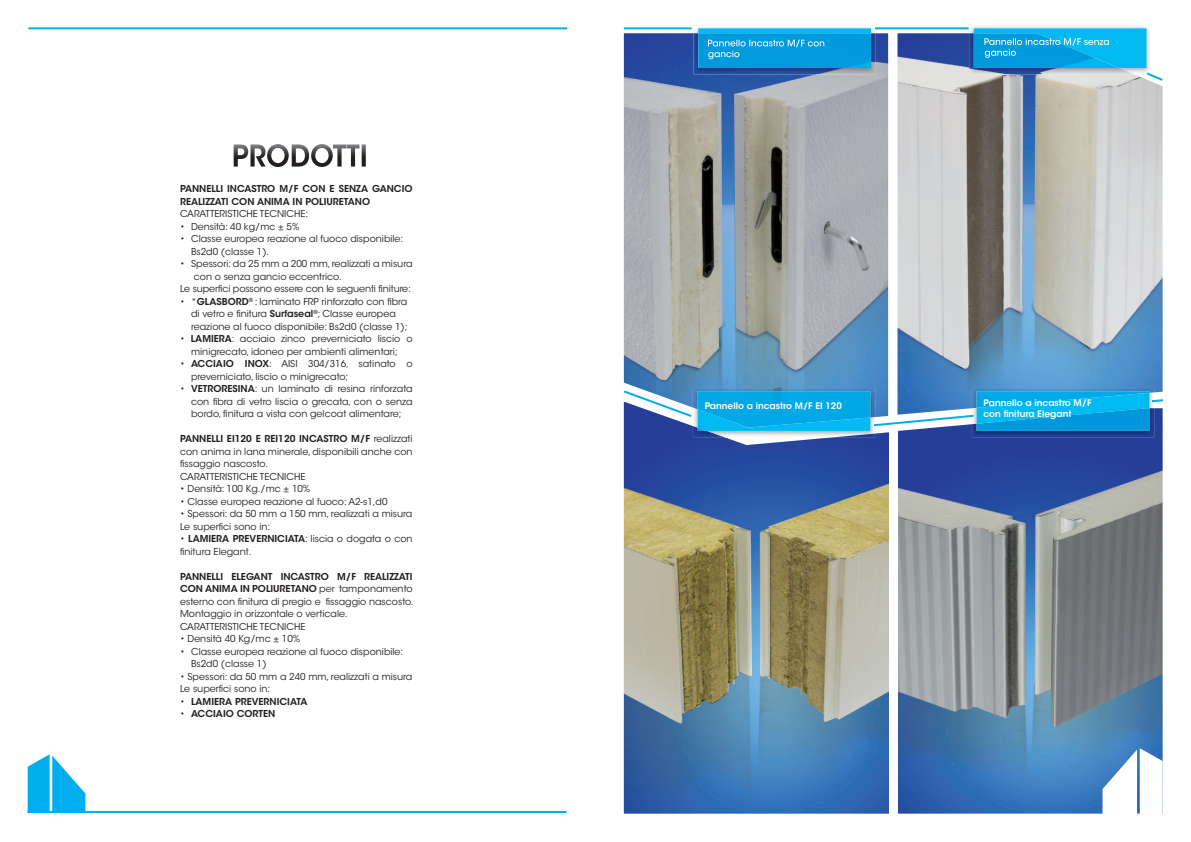
<style>
.page{position:relative;width:1191px;height:842px;background:#fff}
.page>*{position:absolute;margin:0;border:0;box-sizing:border-box;transform-origin:0 0}
.t1{font:9.5px/12.5px "ITC Avant Garde Std";color:#231f20}
.t2{font:600 9.5px/12.5px "ITC Avant Garde Std";color:#231f20}
.t3{font:600 9px/10.8px "ITC Avant Garde Std";color:#fff}
.s1{font-weight:600}
.s2{font-weight:400}
</style>
<div class="page">
<hr style="left:28px;top:27px;width:539px;height:2px;background:#00aeef">
<svg style="left:234px;top:144px;width:132px;height:23px"></svg>
<img style="left:624px;top:431px;width:265px;height:383px">
<img style="left:898px;top:431px;width:264px;height:383px">
<img style="left:624px;top:33px;width:264px;height:356px">
<img style="left:897px;top:33px;width:265px;height:356px">
<img style="left:970px;top:26px;width:178px;height:7px">
<img style="left:969px;top:33px;width:4px;height:41px">
<img style="left:972px;top:388px;width:182px;height:49px">
<img style="left:693px;top:27px;width:182px;height:47px">
<svg style="left:698px;top:28px;width:173px;height:5px"></svg>
<img style="left:698px;top:33px;width:173px;height:35px">
<svg style="left:708px;top:40px;width:116px;height:19px;background:#23a7e1"></svg>
<hr style="left:624px;top:27px;width:67px;height:2px;background:#00aeef">
<svg style="left:973px;top:28px;width:190px;height:55px;background:#4bb6df"></svg>
<hr style="left:875px;top:27px;width:93px;height:2px;background:#00aeef">
<svg style="left:1102px;top:748px;width:60px;height:66px"></svg>
<img style="left:693px;top:431px;width:182px;height:6px">
<img style="left:693px;top:388px;width:182px;height:1px">
<svg style="left:623px;top:389px;width:540px;height:42px"></svg>
<img style="left:697px;top:391px;width:173px;height:37px">
<svg style="left:28px;top:754px;width:57px;height:57px"></svg>
<hr style="left:28px;top:811px;width:538px;height:2px;background:#00aeef">
<p class="t2" style="left:180px;top:182px;width:234px">PANNELLI INCASTRO M/F CON E SENZA GANCIO<br>REALIZZATI CON ANIMA IN POLIURETANO</p>
<p class="t1" style="left:180px;top:208px;width:130px">CARATTERISTICHE TECNICHE:</p>
<p class="t1" style="left:180px;top:220px;width:121px">• Densità: 40 kg/mc ± 5%</p>
<p class="t1" style="left:191px;top:233px;width:214px;text-indent:-11px">• Classe europea reazione al fuoco disponibile:<br>Bs2d0 (classe 1).</p>
<p class="t1" style="left:180px;top:258px;width:234px">• Spessori: da 25 mm a 200 mm, realizzati a misura</p>
<p class="t1" style="left:194px;top:270px;width:150px">con o senza gancio eccentrico.</p>
<p class="t1" style="left:180px;top:283px;width:232px">Le superfici possono essere con le seguenti finiture:</p>
<p class="t1" style="left:191px;top:295px;width:218px;text-indent:-11px">• *<span class="s1">GLASBORD</span><sup>®</sup> : laminato FRP rinforzato con fibra di vetro e finitura <span class="s1">Surfaseal</span><sup>®</sup>; Classe europea reazione al fuoco disponibile: Bs2d0 (classe 1);</p>
<p class="t1" style="left:180px;top:333px;width:234px;text-align:center">• <span class="s1">LAMIERA</span>: acciaio zinco preverniciato liscio o minigrecato, idoneo per ambienti alimentari;</p>
<p class="t1" style="left:191px;top:358px;width:223px;text-indent:-11px">• <span class="s1">ACCIAIO INOX</span>: AISI 304/316, satinato o preverniciato, liscio o minigrecato;</p>
<p class="t1" style="left:191px;top:383px;width:223px;text-align:justify;text-indent:-11px">• <span class="s1">VETRORESINA</span>: un laminato di resina rinforzata con fibra di vetro liscia o grecata, con o senza bordo, finitura a vista con gelcoat alimentare;</p>
<p class="t1" style="left:180px;top:433px;width:234px"><span class="s1">PANNELLI EI120 E REI120 INCASTRO M/F</span> realizzati con anima in lana minerale, disponibili anche con fissaggio nascosto.<br>CARATTERISTICHE TECNICHE</p>
<p class="t1" style="left:180px;top:483px;width:132px">• Densità: 100 Kg./mc ± 10%</p>
<p class="t1" style="left:180px;top:495px;width:209px">• Classe europea reazione al fuoco: A2-s1,d0</p>
<p class="t1" style="left:180px;top:508px;width:234px">• Spessori: da 50 mm a 150 mm, realizzati a misura<br>Le superfici sono in:</p>
<p class="t1" style="left:180px;top:533px;width:234px">• <span class="s1">LAMIERA PREVERNICIATA</span>: liscia o dogata o con finitura Elegant.</p>
<p class="t1" style="left:180px;top:570px;width:235px"><span class="s1">PANNELLI ELEGANT INCASTRO M/F REALIZZATI CON ANIMA IN POLIURETANO</span> per tamponamento esterno con finitura di pregio e fissaggio nascosto.<br>Montaggio in orizzontale o verticale.<br>CARATTERISTICHE TECNICHE</p>
<p class="t1" style="left:180px;top:633px;width:121px">• Densità 40 Kg/mc ± 10%</p>
<p class="t1" style="left:191px;top:645px;width:214px;text-indent:-11px">• Classe europea reazione al fuoco disponibile:<br>Bs2d0 (classe 1)</p>
<p class="t1" style="left:180px;top:670px;width:234px">• Spessori: da 50 mm a 240 mm, realizzati a misura<br>Le superfici sono in:</p>
<p class="t2" style="left:180px;top:695px;width:129px"><span class="s2">•</span> LAMIERA PREVERNICIATA</p>
<p class="t2" style="left:180px;top:708px;width:97px"><span class="s2">•</span> ACCIAIO CORTEN</p>
<p class="t3" style="left:704px;top:400px;width:139px">Pannello a incastro M/F EI 120</p>
<p class="t3" style="left:983px;top:398px;width:109px">Pannello a incastro M/F con finitura Elegant</p>
</div>
